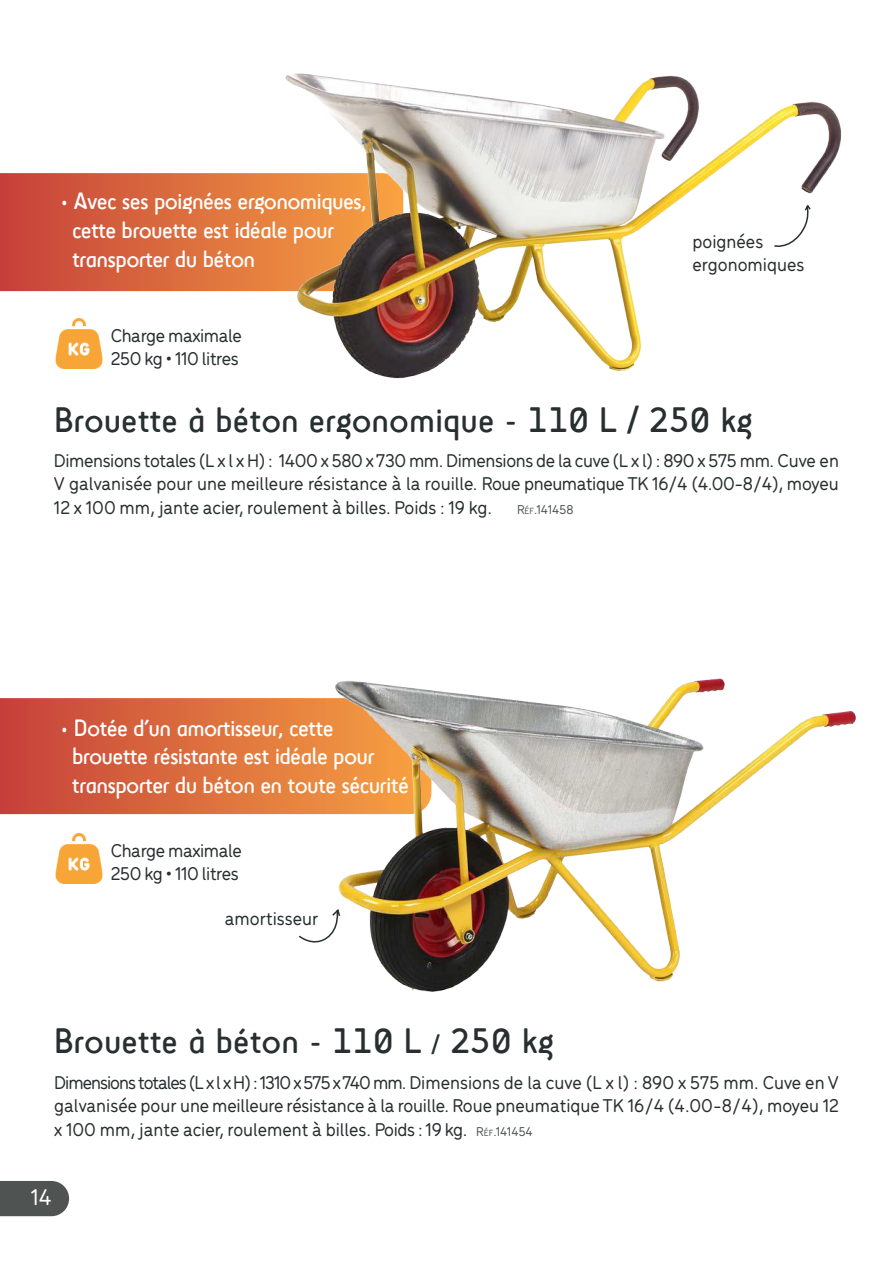
<style>
.page{position:relative;width:893px;height:1263px;background:#fff}
.page>*{position:absolute;margin:0;border:0;box-sizing:border-box;transform-origin:0 0}
.t1{font:36px "Sci Fly Sans";color:#282f30}
.t2{font:24px/28.8px "Sci Fly Sans";letter-spacing:-.03em;color:#fff}
.t3{font:500 24px "Menco";color:#fff}
.t4{font:500 19.5px/23.4px "Menco";color:#282f30;text-align:justify}
.t5{font:500 19.5px/23.4px "Menco";letter-spacing:-.02em;color:#282f30}
.t6{font:500 13.5px "Menco";color:#4f5453}
.s1{font-size:9.45px}
.s2{font-size:25.5px}
.s3{font-size:13.5px;color:#4f5453}
.s4{font-size:9.45px;color:#4f5453}
</style>
<div class="page">
<svg style="left:0;top:173px;width:274px;height:118px;background:#d6623d"></svg>
<svg style="left:0;top:698px;width:286px;height:116px;background:#d5613d"></svg>
<img style="left:274px;top:73px;width:568px;height:306px">
<img style="left:286px;top:678px;width:570px;height:314px">
<svg style="left:298px;top:907px;width:44px;height:40px"></svg>
<svg style="left:773px;top:203px;width:40px;height:46px"></svg>
<img style="left:55px;top:319px;width:48px;height:49px">
<img style="left:55px;top:834px;width:48px;height:49px">
<div style="left:0;top:1181px;width:69px;height:35px;background:#4f5453"></div>
<p class="t2" style="left:72px;top:187px;width:296px;text-indent:-12px">• Avec ses poignées ergonomiques, cette brouette est idéale pour transporter du béton</p>
<p class="t5" style="left:111px;top:322px;width:133px">Charge maximale<br>250 kg • 110 litres</p>
<p class="t4" style="left:692px;top:229px;width:113px">poignées ergonomiques</p>
<h1 class="t1" style="left:54px;top:399px;width:700px">Brouette à béton ergonomique - 110 L / 250 kg</h1>
<p class="t4" style="left:54px;top:448px;width:786px">Dimensions totales (L x l x H) : 1400 x 580 x 730 mm. Dimensions de la cuve (L x l) : 890 x 575 mm. Cuve en V galvanisée pour une meilleure résistance à la rouille. Roue pneumatique TK 16/4 (4.00-8/4), moyeu 12 x 100 mm, jante acier, roulement à billes. Poids : 19 kg.</p>
<p class="t6" style="left:517px;top:500px;width:58px">R<span class="s1">éf</span>.141458</p>
<p class="t2" style="left:72px;top:713px;width:339px;text-indent:-12px">• Dotée d’un amortisseur, cette brouette résistante est idéale pour transporter du béton en toute sécurité</p>
<p class="t5" style="left:111px;top:837px;width:133px">Charge maximale<br>250 kg • 110 litres</p>
<p class="t4" style="left:225px;top:906px;width:95px">amortisseur</p>
<h1 class="t1" style="left:54px;top:1020px;width:501px">Brouette à béton - 110 L <span class="s2">/</span> 250 kg</h1>
<p class="t4" style="left:54px;top:1069px;width:786px">Dimensions totales (L x l x H) : 1310 x 575 x 740 mm. Dimensions de la cuve (L x l) : 890 x 575 mm. Cuve en V galvanisée pour une meilleure résistance à la rouille. Roue pneumatique TK 16/4 (4.00-8/4), moyeu 12 x 100 mm, jante acier, roulement à billes. Poids : 19 kg. <span class="s3">R</span><span class="s4">éf</span><span class="s3">.141454</span></p>
<p class="t3" style="left:31px;top:1180px;width:22px">14</p>
</div>
